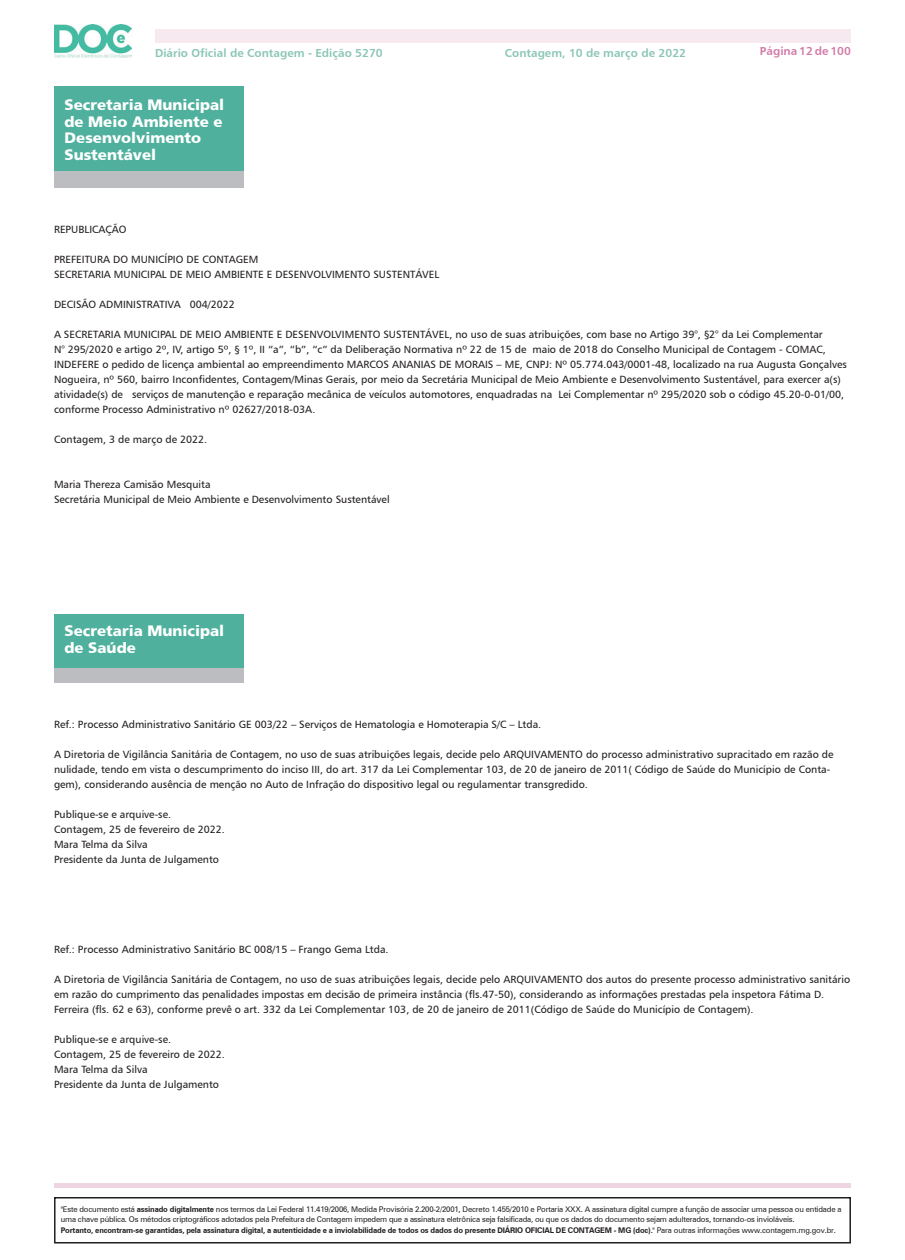
<style>
.page{position:relative;width:905px;height:1260px;background:#fff}
.page>*{position:absolute;margin:0;border:0;box-sizing:border-box;transform-origin:0 0}
.t1{font:900 15px/16.5px "Frutiger";color:#fff}
.t2{font:11.55px "Humanist 777 BT Bold B";color:#89c5b5}
.t3{font:11.55px "Humanist 777 BT Bold B";color:#d379a7}
.t4{font:10.5px/15px "Humanist 777 BT Roman B";color:#231f20}
.t5{font:7.8px/10.5px "Zurich BT";letter-spacing:-.02em;color:#231f20}
.s1{font-weight:700}
</style>
<div class="page">
<hr style="left:55px;top:1184px;width:795px;height:4px;background:#efd5e2">
<div style="left:54px;top:1197px;width:796px;height:47px;border:2px solid #231f20"></div>
<div style="left:155px;top:29px;width:695px;height:14px;background:#f7e9f0"></div>
<img style="left:54px;top:25px;width:78px;height:32px">
<div style="left:54px;top:86px;width:189px;height:87px;background:#4fb19d"></div>
<div style="left:54px;top:171px;width:189px;height:17px;background:#bcbdc0"></div>
<div style="left:54px;top:614px;width:189px;height:57px;background:#4fb19d"></div>
<div style="left:54px;top:669px;width:189px;height:14px;background:#bcbdc0"></div>
<p class="t2" style="left:155px;top:45px;width:229px">Diário Oficial de Contagem - Edição 5270</p>
<p class="t2" style="left:504px;top:45px;width:183px">Contagem, 10 de março de 2022</p>
<p class="t3" style="left:760px;top:44px;width:92px">Página 12 de 100</p>
<h1 class="t1" style="left:64px;top:96px;width:161px">Secretaria Municipal de Meio Ambiente e<br>Desenvolvimento<br>Sustentável</h1>
<p class="t4" style="left:54px;top:222px;width:74px">REPUBLICAÇÃO</p>
<p class="t4" style="left:54px;top:252px;width:387px">PREFEITURA DO MUNICÍPIO DE CONTAGEM<br>SECRETARIA MUNICIPAL DE MEIO AMBIENTE E DESENVOLVIMENTO SUSTENTÁVEL</p>
<p class="t4" style="left:54px;top:297px;width:182px">DECISÃO ADMINISTRATIVA 004/2022</p>
<p class="t4" style="left:54px;top:327px;width:794px">A SECRETARIA MUNICIPAL DE MEIO AMBIENTE E DESENVOLVIMENTO SUSTENTÁVEL, no uso de suas atribuições, com base no Artigo 39°, §2° da Lei Complementar<br>N° 295/2020 e artigo 2º, IV, artigo 5º, § 1º, II “a”, “b”, “c” da Deliberação Normativa nº 22 de 15 de maio de 2018 do Conselho Municipal de Contagem - COMAC, INDEFERE o pedido de licença ambiental ao empreendimento MARCOS ANANIAS DE MORAIS – ME, CNPJ: Nº 05.774.043/0001-48, localizado na rua Augusta Gonçalves Nogueira, nº 560, bairro Inconfidentes, Contagem/Minas Gerais, por meio da Secretária Municipal de Meio Ambiente e Desenvolvimento Sustentável, para exercer a(s) atividade(s) de serviços de manutenção e reparação mecânica de veículos automotores, enquadradas na Lei Complementar nº 295/2020 sob o código 45.20-0-01/00, conforme Processo Administrativo nº 02627/2018-03A.</p>
<p class="t4" style="left:54px;top:432px;width:155px">Contagem, 3 de março de 2022.</p>
<p class="t4" style="left:54px;top:477px;width:337px">Maria Thereza Camisão Mesquita<br>Secretária Municipal de Meio Ambiente e Desenvolvimento Sustentável</p>
<h1 class="t1" style="left:64px;top:622px;width:161px">Secretaria Municipal de Saúde</h1>
<p class="t4" style="left:54px;top:717px;width:489px">Ref.: Processo Administrativo Sanitário GE 003/22 – Serviços de Hematologia e Homoterapia S/C – Ltda.</p>
<p class="t4" style="left:54px;top:747px;width:781px">A Diretoria de Vigilância Sanitária de Contagem, no uso de suas atribuições legais, decide pelo ARQUIVAMENTO do processo administrativo supracitado em razão de nulidade, tendo em vista o descumprimento do inciso III, do art. 317 da Lei Complementar 103, de 20 de janeiro de 2011( Código de Saúde do Município de Conta&shy;gem), considerando ausência de menção no Auto de Infração do dispositivo legal ou regulamentar transgredido.</p>
<p class="t4" style="left:54px;top:807px;width:172px">Publique-se e arquive-se.<br>Contagem, 25 de fevereiro de 2022.<br>Mara Telma da Silva<br>Presidente da Junta de Julgamento</p>
<p class="t4" style="left:54px;top:942px;width:336px">Ref.: Processo Administrativo Sanitário BC 008/15 – Frango Gema Ltda.</p>
<p class="t4" style="left:54px;top:972px;width:797px">A Diretoria de Vigilância Sanitária de Contagem, no uso de suas atribuições legais, decide pelo ARQUIVAMENTO dos autos do presente processo administrativo sanitário em razão do cumprimento das penalidades impostas em decisão de primeira instância (fls.47-50), considerando as informações prestadas pela inspetora Fátima D.<br>Ferreira (fls. 62 e 63), conforme prevê o art. 332 da Lei Complementar 103, de 20 de janeiro de 2011(Código de Saúde do Município de Contagem).</p>
<p class="t4" style="left:54px;top:1032px;width:172px">Publique-se e arquive-se.<br>Contagem, 25 de fevereiro de 2022.<br>Mara Telma da Silva<br>Presidente da Junta de Julgamento</p>
<p class="t5" style="left:61px;top:1204px;width:782px">"Este documento está <span class="s1">assinado digitalmente</span> nos termos da Lei Federal 11.419/2006, Medida Provisória 2.200-2/2001, Decreto 1.455/2010 e Portaria XXX. A assinatura digital cumpre a função de associar uma pessoa ou entidade a uma chave pública. Os métodos criptográficos adotados pela Prefeitura de Contagem impedem que a assinatura eletrônica seja falsificada, ou que os dados do documento sejam adulterados, tornando-os invioláveis.<br><span class="s1">Portanto, encontram-se garantidas, pela assinatura digital, a autenticidade e a inviolabilidade de todos os dados do presente DIÁRIO OFICIAL DE CONTAGEM - MG (doc).</span>" Para outras informações www.contagem.mg.gov.br.</p>
</div>
